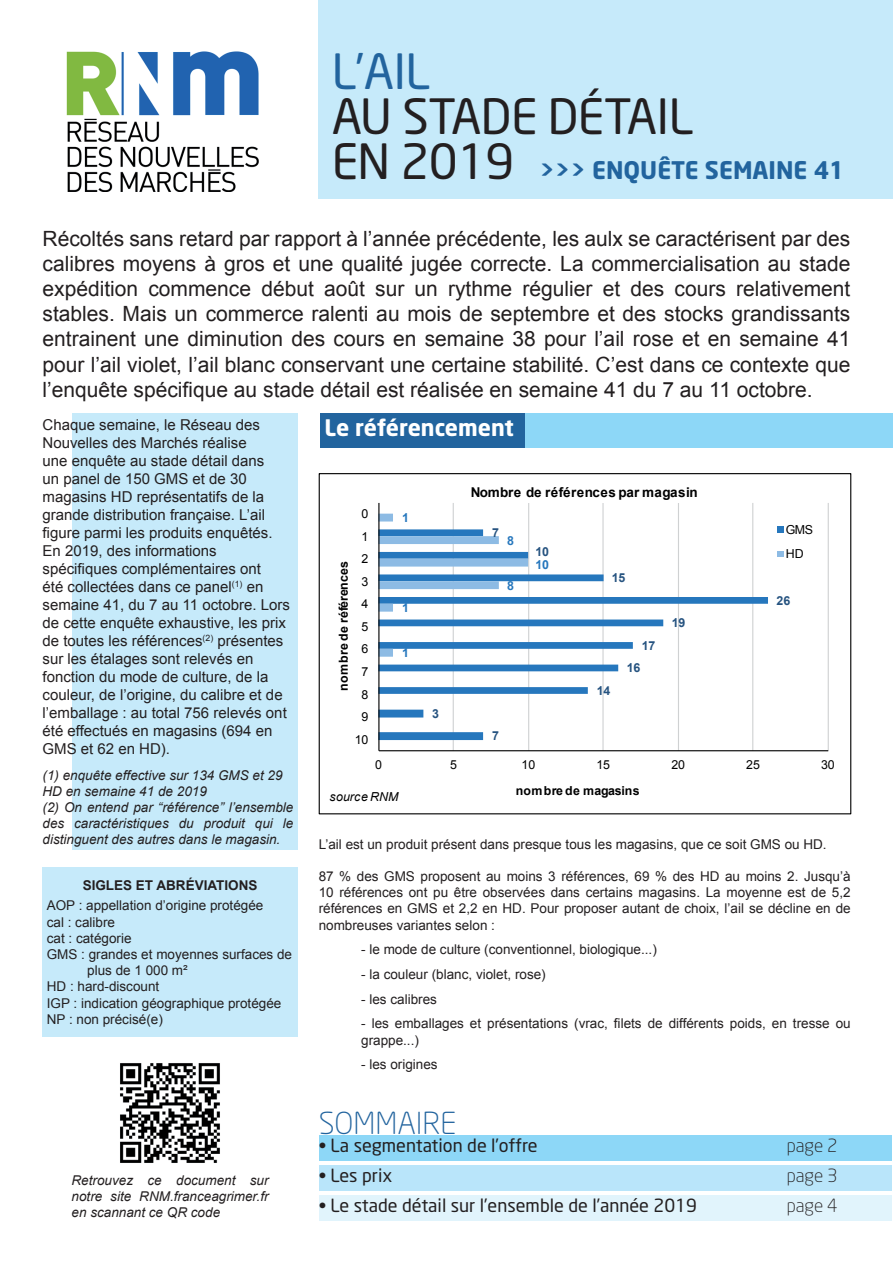
<style>
.page{position:relative;width:893px;height:1263px;background:#fff}
.page>*{position:absolute;margin:0;border:0;box-sizing:border-box;transform-origin:0 0}
.t1{font:48px "Neo Sans";letter-spacing:-.015em;color:#231f20}
.t2{font:48px "Neo Sans";color:#22649e}
.t3{font:300 30px "Neo Sans";color:#22649e}
.t4{font:700 24px "Neo Sans";color:#22649e}
.t5{font:700 22.5px "Neo Sans";letter-spacing:-.01em;color:#fff}
.chapeau_texte{font:21px/25.2px "Arial";color:#231f20;text-align:justify}
.t6{font:18px "Neo Sans";color:#231f20}
.t7{font:300 18px "Neo Sans";color:#231f20}
.chapeau_texte-2{font:15px/18px "Arial";color:#231f20}
.te_____9{font:13.5px/16.2px "Arial";color:#231f20;text-align:justify}
.te_____9-2{font:italic 13.5px/16.2px "Arial";color:#231f20;text-align:justify}
.graph_commentaire_ju{font:italic 13.5px/16.2px "Arial";color:#231f20;text-align:justify}
.chapeau_texte-3{font:italic 13.5px/16.2px "Arial";color:#231f20}
.t8{font:700 13.5px "Arial";letter-spacing:.025em;color:#000}
.ti_____9{font:700 13.5px "Arial";color:#231f20}
.t9{font:700 12.45px "Arial";letter-spacing:.025em;color:#000}
.t10{font:12.45px/22.5px "Arial";letter-spacing:-.01em;color:#000;text-align:center}
.t11{font:700 12.45px "Arial";letter-spacing:-.01em;color:#265380}
.t12{font:italic 12.45px "Arial";letter-spacing:.005em;color:#000}
.t13{font:700 12.45px "Arial";color:#2677bd}
.s1{font-weight:400;font-size:48px;color:#231f20}
</style>
<div class="page">
<div style="left:320px;top:414px;width:573px;height:34px;background:#22649e"></div>
<div style="left:526px;top:414px;width:367px;height:34px;background:#8dd7f7"></div>
<div style="left:319px;top:0;width:574px;height:198px;background:#c6eafa"></div>
<div style="left:72px;top:414px;width:226px;height:436px;background:#c6eafa"></div>
<img style="left:120px;top:1063px;width:100px;height:100px">
<img style="left:66px;top:51px;width:193px;height:141px">
<div style="left:43px;top:867px;width:255px;height:169px;background:#c6eafa"></div>
<hr style="left:453px;top:503px;width:1px;height:248px;background:#cfd1d2">
<hr style="left:528px;top:503px;width:1px;height:248px;background:#cfd1d2">
<hr style="left:602px;top:503px;width:2px;height:248px;background:#cfd1d2">
<hr style="left:678px;top:503px;width:1px;height:248px;background:#cfd1d2">
<hr style="left:752px;top:503px;width:1px;height:248px;background:#cfd1d2">
<hr style="left:828px;top:503px;width:1px;height:248px;background:#cfd1d2">
<svg style="left:379px;top:529px;width:389px;height:211px"></svg>
<svg style="left:379px;top:514px;width:149px;height:143px"></svg>
<hr style="left:379px;top:750px;width:449px;height:1px;background:#000">
<hr style="left:378px;top:503px;width:1px;height:248px;background:#000">
<div style="left:777px;top:526px;width:7px;height:7px;background:#2677bd"></div>
<svg style="left:777px;top:551px;width:7px;height:5px"></svg>
<div style="left:319px;top:1195px;width:572px;height:25px;background:#e1f4fc"></div>
<div style="left:319px;top:1135px;width:572px;height:25px;background:#8dd7f7"></div>
<div style="left:319px;top:1165px;width:572px;height:25px;background:#b9e5fa"></div>
<p class="t2" style="left:332px;top:42px;width:100px">L’AIL</p>
<p class="t1" style="left:332px;top:87px;width:363px">AU STADE DÉTAIL</p>
<p class="t4" style="left:332px;top:154px;width:515px"><span class="s1">EN 2019</span> &gt;&gt;&gt; ENQUÊTE SEMAINE 41</p>
<p class="chapeau_texte" style="left:43px;top:226px;width:809px">Récoltés sans retard par rapport à l’année précédente, les aulx se caractérisent par des calibres moyens à gros et une qualité jugée correcte. La commercialisation au stade expédition commence début août sur un rythme régulier et des cours relativement stables. Mais un commerce ralenti au mois de septembre et des stocks grandissants entrainent une diminution des cours en semaine 38 pour l’ail rose et en semaine 41 pour l’ail violet, l’ail blanc conservant une certaine stabilité. C’est dans ce contexte que l’enquête spécifique au stade détail est réalisée en semaine 41 du 7 au 11 octobre.</p>
<p class="chapeau_texte-2" style="left:43px;top:416px;width:232px">Chaque semaine, le Réseau des<br>Nouvelles des Marchés réalise une enquête au stade détail dans un panel de 150 GMS et de 30 magasins HD représentatifs de la grande distribution française. L’ail figure parmi les produits enquêtés.</p>
<p class="chapeau_texte-2" style="left:43px;top:542px;width:249px">En 2019, des informations spécifiques complémentaires ont<br>été collectées dans ce panel<sup>(1)</sup> en semaine 41, du 7 au 11 octobre. Lors de cette enquête exhaustive, les prix de toutes les références<sup>(2)</sup> présentes sur les étalages sont relevés en fonction du mode de culture, de la couleur, de l’origine, du calibre et de l’emballage : au total 756 relevés ont été effectués en magasins (694 en<br>GMS et 62 en HD).</p>
<p class="chapeau_texte-3" style="left:43px;top:767px;width:242px">(1) enquête effective sur 134 GMS et 29<br>HD en semaine 41 de 2019</p>
<p class="te_____9-2" style="left:43px;top:799px;width:252px">(2) On entend par “référence” l’ensemble des caractéristiques du produit qui le distinguent des autres dans le magasin.</p>
<p class="ti_____9" style="left:83px;top:876px;width:176px">SIGLES ET ABRÉVIATIONS</p>
<p class="te_____9" style="left:47px;top:898px;width:218px">AOP : appellation d’origine protégée</p>
<p class="te_____9" style="left:47px;top:914px;width:70px">cal : calibre</p>
<p class="te_____9" style="left:47px;top:930px;width:86px">cat : catégorie</p>
<p class="te_____9" style="left:47px;top:946px;width:247px">GMS : grandes et moyennes surfaces de</p>
<p class="te_____9" style="left:87px;top:962px;width:102px">plus de 1 000 m²</p>
<p class="te_____9" style="left:47px;top:979px;width:114px">HD : hard-discount</p>
<p class="te_____9" style="left:47px;top:995px;width:236px">IGP : indication géographique protégée</p>
<p class="te_____9" style="left:47px;top:1011px;width:118px">NP : non précisé(e)</p>
<p class="graph_commentaire_ju" style="left:72px;top:1172px;width:199px">Retrouvez ce document sur notre site RNM.franceagrimer.fr en scannant ce QR code</p>
<p class="t5" style="left:325px;top:414px;width:191px">Le référencement</p>
<p class="t9" style="left:335px;top:691px;width:131px;rotate:-90deg">nombre de références</p>
<p class="t10" style="left:355px;top:503px;width:15px">0<br>1<br>2<br>3<br>4<br>5<br>6<br>7<br>8<br>9<br>10</p>
<p class="t13" style="left:402px;top:509px;width:8px">1</p>
<p class="t13" style="left:402px;top:600px;width:8px">1</p>
<p class="t13" style="left:402px;top:645px;width:8px">1</p>
<p class="t11" style="left:432px;top:705px;width:8px">3</p>
<p class="t8" style="left:471px;top:483px;width:228px">Nombre de références par magasin</p>
<p class="t11" style="left:492px;top:524px;width:8px">7</p>
<p class="t13" style="left:507px;top:532px;width:8px">8</p>
<p class="t13" style="left:507px;top:577px;width:8px">8</p>
<p class="t11" style="left:535px;top:543px;width:15px">10</p>
<p class="t13" style="left:535px;top:556px;width:15px">10</p>
<p class="t11" style="left:492px;top:727px;width:8px">7</p>
<p class="t11" style="left:612px;top:569px;width:15px">15</p>
<p class="t11" style="left:642px;top:637px;width:15px">17</p>
<p class="t11" style="left:597px;top:682px;width:15px">14</p>
<p class="t11" style="left:627px;top:660px;width:15px">16</p>
<p class="t11" style="left:672px;top:615px;width:15px">19</p>
<p class="t10" style="left:786px;top:518px;width:29px;line-height:23.9px;text-align:left">GMS<br>HD</p>
<p class="t11" style="left:777px;top:592px;width:15px">26</p>
<p class="t10" style="left:375px;top:754px;width:8px">0</p>
<p class="t10" style="left:450px;top:754px;width:8px">5</p>
<p class="t10" style="left:522px;top:754px;width:15px">10</p>
<p class="t10" style="left:596px;top:754px;width:15px">15</p>
<p class="t10" style="left:671px;top:754px;width:15px">20</p>
<p class="t10" style="left:746px;top:754px;width:15px">25</p>
<p class="t10" style="left:821px;top:754px;width:15px">30</p>
<p class="t12" style="left:329px;top:789px;width:70px">source RNM</p>
<p class="t9" style="left:516px;top:782px;width:125px">nombre de magasins</p>
<p class="te_____9" style="left:319px;top:836px;width:509px">L’ail est un produit présent dans presque tous les magasins, que ce soit GMS ou HD.</p>
<p class="te_____9" style="left:319px;top:868px;width:534px">87 % des GMS proposent au moins 3 références, 69 % des HD au moins 2. Jusqu’à 10 références ont pu être observées dans certains magasins. La moyenne est de 5,2 références en GMS et 2,2 en HD. Pour proposer autant de choix, l’ail se décline en de nombreuses variantes selon :</p>
<p class="te_____9" style="left:361px;top:942px;width:297px">- le mode de culture (conventionnel, biologique...)</p>
<p class="te_____9" style="left:361px;top:966px;width:186px">- la couleur (blanc, violet, rose)</p>
<p class="te_____9" style="left:361px;top:991px;width:77px">- les calibres</p>
<p class="te_____9" style="left:361px;top:1016px;width:491px">- les emballages et présentations (vrac, filets de différents poids, en tresse ou grappe...)</p>
<p class="te_____9" style="left:361px;top:1057px;width:78px">- les origines</p>
<p class="t3" style="left:319px;top:1105px;width:139px">SOMMAIRE</p>
<p class="t6" style="left:319px;top:1134px;width:220px">• La segmentation de l’offre</p>
<p class="t7" style="left:787px;top:1135px;width:52px">page 2</p>
<p class="t6" style="left:319px;top:1164px;width:75px">• Les prix</p>
<p class="t7" style="left:787px;top:1165px;width:52px">page 3</p>
<p class="t6" style="left:319px;top:1194px;width:380px">• Le stade détail sur l’ensemble de l’année 2019</p>
<p class="t7" style="left:787px;top:1195px;width:52px">page 4</p>
</div>
